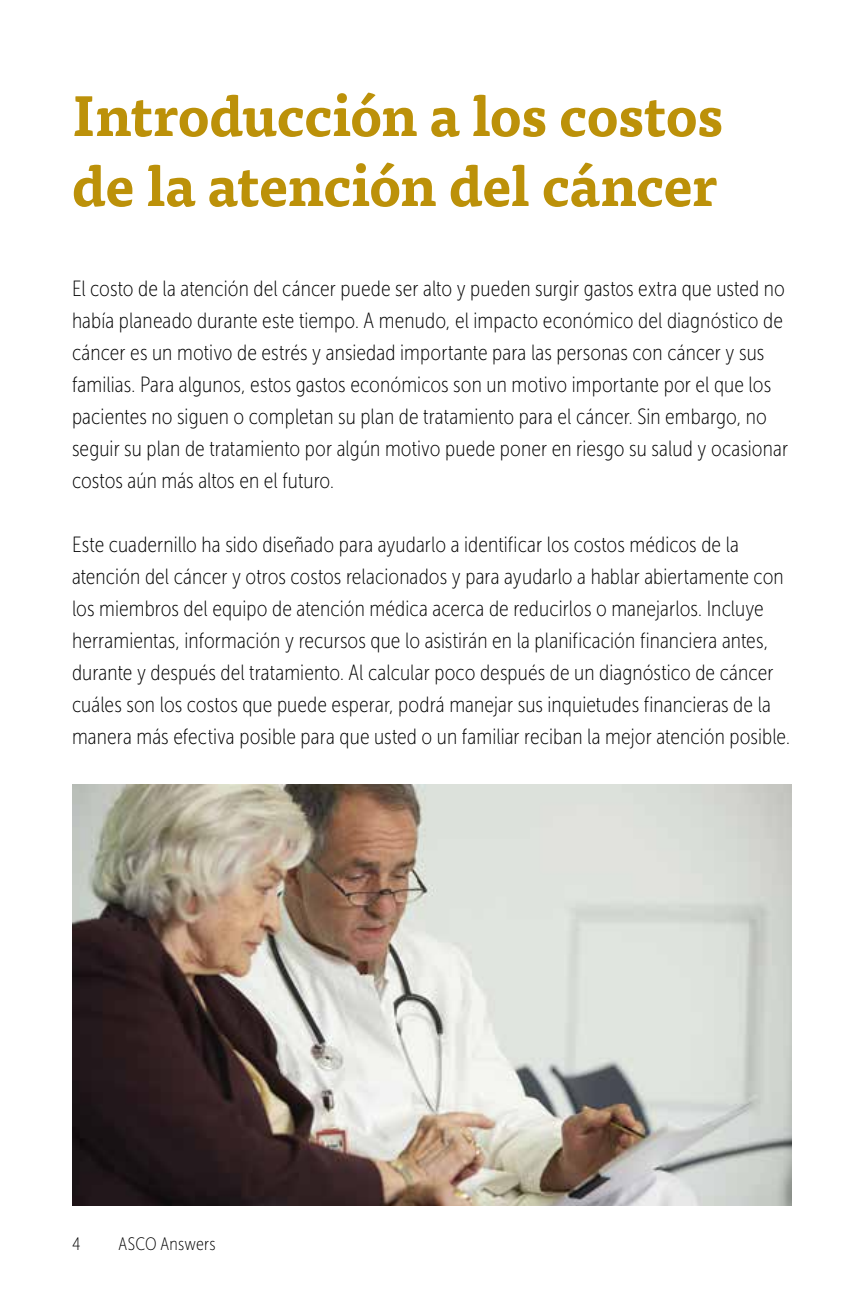
<style>
.page{position:relative;width:864px;height:1296px;background:#fff}
.page>*{position:absolute;margin:0;border:0;box-sizing:border-box;transform-origin:0 0}
.t1{font:700 56px/70px "Tisa Pro";letter-spacing:-.01em;color:#bc9109}
.t2{font:22px/32px "Museo Sans Cond 100";letter-spacing:.005em;color:#000}
.t3{font:18px "Museo Sans Cond 100";letter-spacing:.015em;color:#000}
</style>
<div class="page">
<img style="left:72px;top:784px;width:720px;height:422px">
<h1 class="t1" style="left:72px;top:78px;width:653px">Introducción a los costos de la atención del cáncer</h1>
<p class="t2" style="left:72px;top:273px;width:718px">El costo de la atención del cáncer puede ser alto y pueden surgir gastos extra que usted no había planeado durante este tiempo. A menudo, el impacto económico del diagnóstico de cáncer es un motivo de estrés y ansiedad importante para las personas con cáncer y sus familias. Para algunos, estos gastos económicos son un motivo importante por el que los pacientes no siguen o completan su plan de tratamiento para el cáncer. Sin embargo, no seguir su plan de tratamiento por algún motivo puede poner en riesgo su salud y ocasionar costos aún más altos en el futuro.</p>
<p class="t2" style="left:72px;top:529px;width:719px">Este cuadernillo ha sido diseñado para ayudarlo a identificar los costos médicos de la atención del cáncer y otros costos relacionados y para ayudarlo a hablar abiertamente con los miembros del equipo de atención médica acerca de reducirlos o manejarlos. Incluye herramientas, información y recursos que lo asistirán en la planificación financiera antes, durante y después del tratamiento. Al calcular poco después de un diagnóstico de cáncer cuáles son los costos que puede esperar, podrá manejar sus inquietudes financieras de la manera más efectiva posible para que usted o un familiar reciban la mejor atención posible.</p>
<p class="t3" style="left:72px;top:1234px;width:10px">4</p>
<p class="t3" style="left:119px;top:1234px;width:98px">ASCO Answers</p>
</div>
